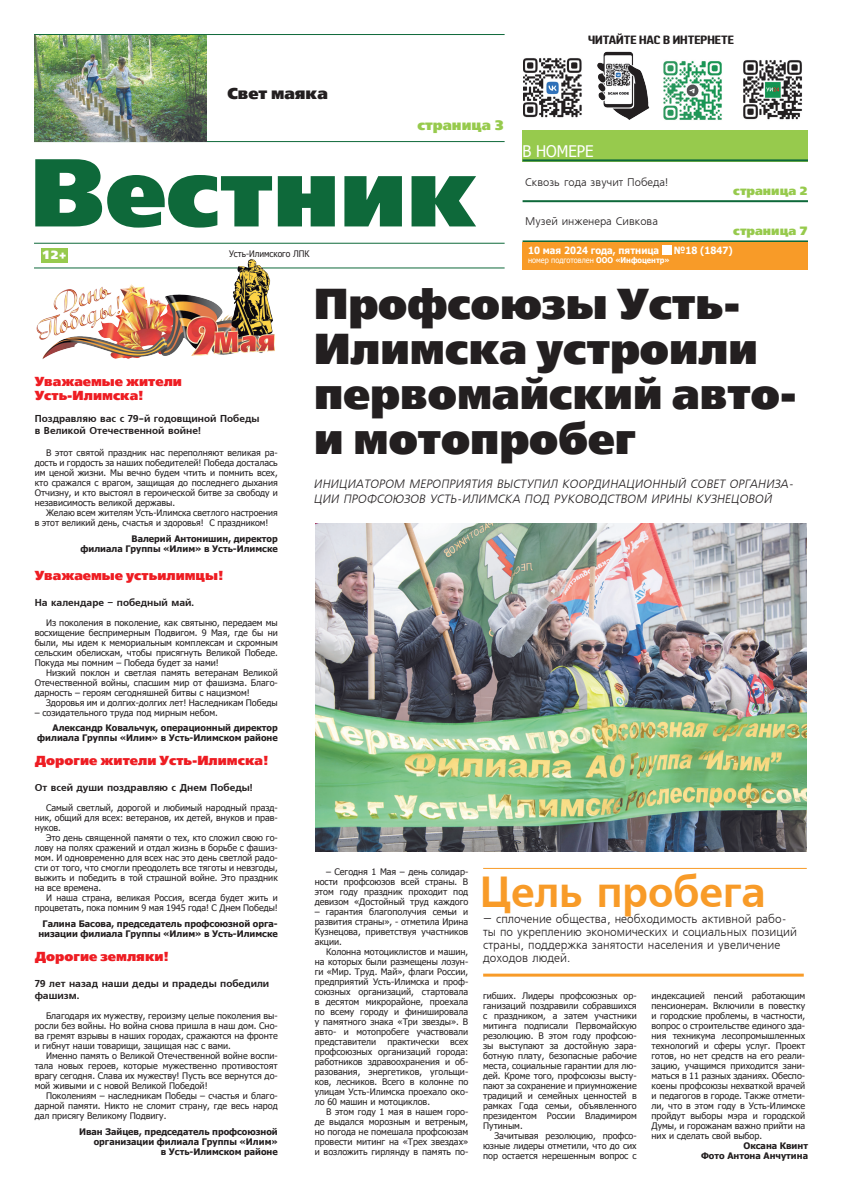
<style>
.page{position:relative;width:842px;height:1191px;background:#fff}
.page>*{position:absolute;margin:0;border:0;box-sizing:border-box;transform-origin:0 0}
.t1{font:96px "Free Set Extra CTT";color:#0e693a}
.Врезка11{font:43.3px "Free Set Bold Cyrillic";color:#f89b28}
.Заголовок36{font:43px/45px "Free Set Extra CTT";color:#231f20}
.t2{font:16px "Free Set Extra CTT";color:#231f20}
.t3{font:16px "Tahoma";color:#fff;scale:.94 1}
.t4{font:14px "Free Set Extra CTT";color:#97ca4d}
.Заголовок_новостей12{font:13px/14px "Free Set Extra CTT";color:#ee1d23}
.Врезка11-2{font:12px/13px "Free Set";color:#231f20}
.Заголовок_двойной30{font:italic 12px/15px "Free Set";color:#231f20}
.Основной_текст9{font:700 12px "Pancetta Pro";color:#231f20}
.t5{font:12px "Free Set Extra CTT";color:#97ca4d}
.t6{font:12px "Free Set Extra CTT";color:#fff}
.t7{font:11px "Free Set";color:#231f20}
.Подзаголовок14{font:10px/12px "Free Set Bold Cyrillic";color:#231f20}
.t8{font:700 10px "Tahoma";color:#fff;scale:.94 1}
.Основной_текст9-2{font:9px/10px "Tahoma";color:#231f20;text-align:justify}
.Автор9{font:700 9px/10px "Tahoma";color:#231f20;text-align:right}
.Основной_текст9-3{font:9px "Tahoma";color:#231f20;scale:.94 1}
.t9{font:8px "Tahoma";color:#fff;scale:.92 1}
.s1{font-weight:700}
</style>
<div class="page">
<hr style="left:34px;top:267px;width:471px;height:1px;background:#0e693a">
<hr style="left:34px;top:243px;width:471px;height:1px;background:#0e693a">
<div style="left:41px;top:248px;width:26px;height:15px;background:#97ca4d"></div>
<div style="left:523px;top:130px;width:285px;height:31px;background:#97ca4d"></div>
<hr style="left:523px;top:159px;width:285px;height:2px;background:#0e693a">
<hr style="left:523px;top:200px;width:285px;height:2px;background:#0e693a">
<hr style="left:523px;top:240px;width:285px;height:2px;background:#0e693a">
<div style="left:523px;top:243px;width:285px;height:27px;background:#f89b28"></div>
<img style="left:524px;top:58px;width:58px;height:60px">
<img style="left:743px;top:60px;width:59px;height:60px">
<img style="left:597px;top:51px;width:53px;height:69px">
<img style="left:663px;top:61px;width:59px;height:59px">
<hr style="left:483px;top:868px;width:324px;height:1px;background:#f89b28">
<hr style="left:483px;top:973px;width:321px;height:3px;background:#f89b28">
<hr style="left:34px;top:141px;width:471px;height:1px;background:#0e693a">
<hr style="left:34px;top:34px;width:471px;height:1px;background:#0e693a">
<div style="left:662px;top:245px;width:9px;height:9px;background:#fff"></div>
<img style="left:34px;top:35px;width:173px;height:106px">
<img style="left:316px;top:523px;width:491px;height:328px">
<img style="left:34px;top:256px;width:244px;height:103px">
<p class="t2" style="left:227px;top:84px;width:102px">Свет маяка</p>
<p class="t4" style="left:417px;top:117px;width:89px">страница 3</p>
<p class="t1" style="left:30px;top:137px;width:448px">Вестник</p>
<p class="t6" style="left:41px;top:248px;width:26px">12+</p>
<p class="Основной_текст9-3" style="left:229px;top:247px;width:87px">Усть-Илимского ЛПК</p>
<p class="Основной_текст9" style="left:588px;top:33px;width:147px">ЧИТАЙТЕ НАС В ИНТЕРНЕТЕ</p>
<p class="t3" style="left:523px;top:140px;width:77px">В НОМЕРЕ</p>
<p class="t7" style="left:525px;top:176px;width:145px">Сквозь года звучит Победа!</p>
<p class="t7" style="left:525px;top:216px;width:134px">Музей инженера Сивкова</p>
<p class="t5" style="left:733px;top:183px;width:76px">страница 2</p>
<p class="t5" style="left:733px;top:224px;width:76px">страница 7</p>
<p class="t8" style="left:528px;top:244px;width:141px">10 мая 2024 года, пятница</p>
<p class="t8" style="left:674px;top:244px;width:64px">№18 (1847)</p>
<p class="t9" style="left:528px;top:255px;width:155px">номер подготовлен <span class="s1">ООО «Инфоцентр»</span></p>
<p class="Заголовок_новостей12" style="left:35px;top:374px;width:149px">Уважаемые жители<br>Усть-Илимска!</p>
<p class="Подзаголовок14" style="left:35px;top:413px;width:226px">Поздравляю вас с 79-й годовщиной Победы в Великой Отечественной войне!</p>
<p class="Основной_текст9-2" style="left:35px;top:447px;width:245px;text-indent:11px">В этот святой праздник нас переполняют великая ра&shy;дость и гордость за наших победителей! Победа досталась им ценой жизни. Мы вечно будем чтить и помнить всех, кто сражался с врагом, защищая до последнего дыхания Отчизну, и кто выстоял в героической битве за свободу и независимость великой державы.</p>
<p class="Основной_текст9-2" style="left:35px;top:507px;width:245px;text-indent:11px">Желаю всем жителям Усть-Илимска светлого настроения в этот великий день, счастья и здоровья! С праздником!</p>
<p class="Автор9" style="left:81px;top:533px;width:199px">Валерий Антонишин, директор<br>филиала Группы «Илим» в Усть-Илимске</p>
<p class="Заголовок_новостей12" style="left:35px;top:568px;width:190px">Уважаемые устьилимцы!</p>
<p class="Подзаголовок14" style="left:35px;top:596px;width:161px">На календаре – победный май.</p>
<p class="Основной_текст9-2" style="left:35px;top:617px;width:245px;text-indent:11px">Из поколения в поколение, как святыню, передаем мы восхищение беспримерным Подвигом. 9 Мая, где бы ни были, мы идем к мемориальным комплексам и скромным сельским обелискам, чтобы присягнуть Великой Победе.<br>Покуда мы помним – Победа будет за нами!</p>
<p class="Основной_текст9-2" style="left:35px;top:667px;width:245px;text-indent:11px">Низкий поклон и светлая память ветеранам Великой Отечественной войны, спасшим мир от фашизма. Благо&shy;дарность – героям сегодняшней битвы с нацизмом!</p>
<p class="Основной_текст9-2" style="left:46px;top:697px;width:233px">Здоровья им и долгих-долгих лет! Наследникам Победы</p>
<p class="Основной_текст9-2" style="left:35px;top:707px;width:185px">– созидательного труда под мирным небом.</p>
<p class="Автор9" style="left:37px;top:722px;width:242px">Александр Ковальчук, операционный директор филиала Группы «Илим» в Усть-Илимском районе</p>
<p class="Заголовок_новостей12" style="left:35px;top:754px;width:235px">Дорогие жители Усть-Илимска!</p>
<p class="Подзаголовок14" style="left:35px;top:782px;width:219px">От всей души поздравляю с Днем Победы!</p>
<p class="Основной_текст9-2" style="left:35px;top:802px;width:245px;text-indent:11px">Самый светлый, дорогой и любимый народный празд&shy;ник, общий для всех: ветеранов, их детей, внуков и прав&shy;нуков.</p>
<p class="Основной_текст9-2" style="left:35px;top:832px;width:245px;text-indent:11px">Это день священной памяти о тех, кто сложил свою го&shy;лову на полях сражений и отдал жизнь в борьбе с фашиз&shy;мом. И одновременно для всех нас это день светлой радо&shy;сти от того, что смогли преодолеть все тяготы и невзгоды, выжить и победить в той страшной войне. Это праздник на все времена.</p>
<p class="Основной_текст9-2" style="left:35px;top:892px;width:245px;text-align:right">И наша страна, великая Россия, всегда будет жить и процветать, пока помним 9 мая 1945 года! С Днем Победы!</p>
<p class="Автор9" style="left:38px;top:918px;width:241px;text-align:center">Галина Басова, председатель профсоюзной орга&shy;низации филиала Группы «Илим» в Усть-Илимске</p>
<p class="Заголовок_новостей12" style="left:35px;top:949px;width:136px">Дорогие земляки!</p>
<p class="Подзаголовок14" style="left:35px;top:978px;width:236px">79 лет назад наши деды и прадеды победили фашизм.</p>
<p class="Основной_текст9-2" style="left:35px;top:1010px;width:245px;text-indent:11px">Благодаря их мужеству, героизму целые поколения вы&shy;росли без войны. Но война снова пришла в наш дом. Сно&shy;ва гремят взрывы в наших городах, сражаются на фронте и гибнут наши товарищи, защищая нас с вами.</p>
<p class="Основной_текст9-2" style="left:35px;top:1050px;width:245px;text-indent:11px">Именно память о Великой Отечественной войне воспи&shy;тала новых героев, которые мужественно противостоят врагу сегодня. Слава их мужеству! Пусть все вернутся до&shy;мой живыми и с новой Великой Победой!</p>
<p class="Основной_текст9-2" style="left:35px;top:1090px;width:245px;text-indent:11px">Поколениям – наследникам Победы – счастья и благо&shy;дарной памяти. Никто не сломит страну, где весь народ дал присягу Великому Подвигу.</p>
<p class="Автор9" style="left:79px;top:1126px;width:200px">Иван Зайцев, председатель профсоюзной организации филиала Группы «Илим»</p>
<p class="Автор9" style="left:161px;top:1146px;width:118px">в Усть-Илимском районе</p>
<p class="Заголовок36" style="left:314px;top:281px;width:484px">Профсоюзы Усть-<br>Илимска устроили первомайский авто&shy;и мотопробег</p>
<p class="Заголовок_двойной30" style="left:314px;top:477px;width:484px">ИНИЦИАТОРОМ МЕРОПРИЯТИЯ ВЫСТУПИЛ КООРДИНАЦИОННЫЙ СОВЕТ ОРГАНИЗА-<br>ЦИИ ПРОФСОЮЗОВ УСТЬ-ИЛИМСКА ПОД РУКОВОДСТВОМ ИРИНЫ КУЗНЕЦОВОЙ</p>
<p class="Основной_текст9-2" style="left:315px;top:866px;width:155px;text-indent:11px">– Сегодня 1 Мая – день солидар&shy;ности профсоюзов всей страны. В этом году праздник проходит под девизом «Достойный труд каждого</p>
<p class="Основной_текст9-2" style="left:315px;top:906px;width:155px">– гарантия благополучия семьи и развития страны», - отметила Ирина Кузнецова, приветствуя участников акции.</p>
<p class="Основной_текст9-2" style="left:315px;top:946px;width:155px;text-indent:11px">Колонна мотоциклистов и машин, на которых были размещены лозун&shy;ги «Мир. Труд. Май», флаги России, предприятий Усть-Илимска и проф&shy;союзных организаций, стартовала в десятом микрорайоне, проехала по всему городу и финишировала у памятного знака «Три звезды». В авто- и мотопробеге участвовали представители практически всех профсоюзных организаций города: работников здравоохранения и об&shy;разования, энергетиков, угольщи&shy;ков, лесников. Всего в колонне по улицам Усть-Илимска проехало око&shy;ло 60 машин и мотоциклов.</p>
<p class="Основной_текст9-2" style="left:315px;top:1106px;width:155px;text-indent:11px">В этом году 1 мая в нашем горо&shy;де выдался морозным и ветреным, но погода не помешала профсоюзам провести митинг на «Трех звездах» и возложить гирлянду в память по-</p>
<p class="Врезка11" style="left:480px;top:867px;width:287px">Цель пробега</p>
<p class="Врезка11-2" style="left:483px;top:912px;width:315px">– сплочение общества, необходимость активной рабо&shy;ты по укреплению экономических и социальных позиций страны, поддержка занятости населения и увеличение доходов людей.</p>
<p class="Основной_текст9-2" style="left:483px;top:990px;width:155px">гибших. Лидеры профсоюзных ор&shy;ганизаций поздравили собравшихся с праздником, а затем участники митинга подписали Первомайскую резолюцию. В этом году профсою&shy;зы выступают за достойную зара&shy;ботную плату, безопасные рабочие места, социальные гарантии для лю&shy;дей. Кроме того, профсоюзы высту&shy;пают за сохранение и приумножение традиций и семейных ценностей в рамках Года семьи, объявленного президентом России Владимиром Путиным.</p>
<p class="Основной_текст9-2" style="left:483px;top:1130px;width:155px;text-indent:11px">Зачитывая резолюцию, профсо&shy;юзные лидеры отметили, что до сих пор остается нерешенным вопрос с</p>
<p class="Основной_текст9-2" style="left:652px;top:990px;width:155px">индексацией пенсий работающим пенсионерам. Включили в повестку и городские проблемы, в частности, вопрос о строительстве единого зда&shy;ния техникума лесопромышленных технологий и сферы услуг. Проект готов, но нет средств на его реали&shy;зацию, учащимся приходится зани&shy;маться в 11 разных зданиях. Обеспо&shy;коены профсоюзы нехваткой врачей и педагогов в городе. Также отмети&shy;ли, что в этом году в Усть-Илимске пройдут выборы мэра и городской Думы, и горожанам важно прийти на них и сделать свой выбор.</p>
<p class="Автор9" style="left:743px;top:1140px;width:66px">Оксана Квинт</p>
<p class="Автор9" style="left:701px;top:1150px;width:108px">Фото Антона Анчутина</p>
</div>
